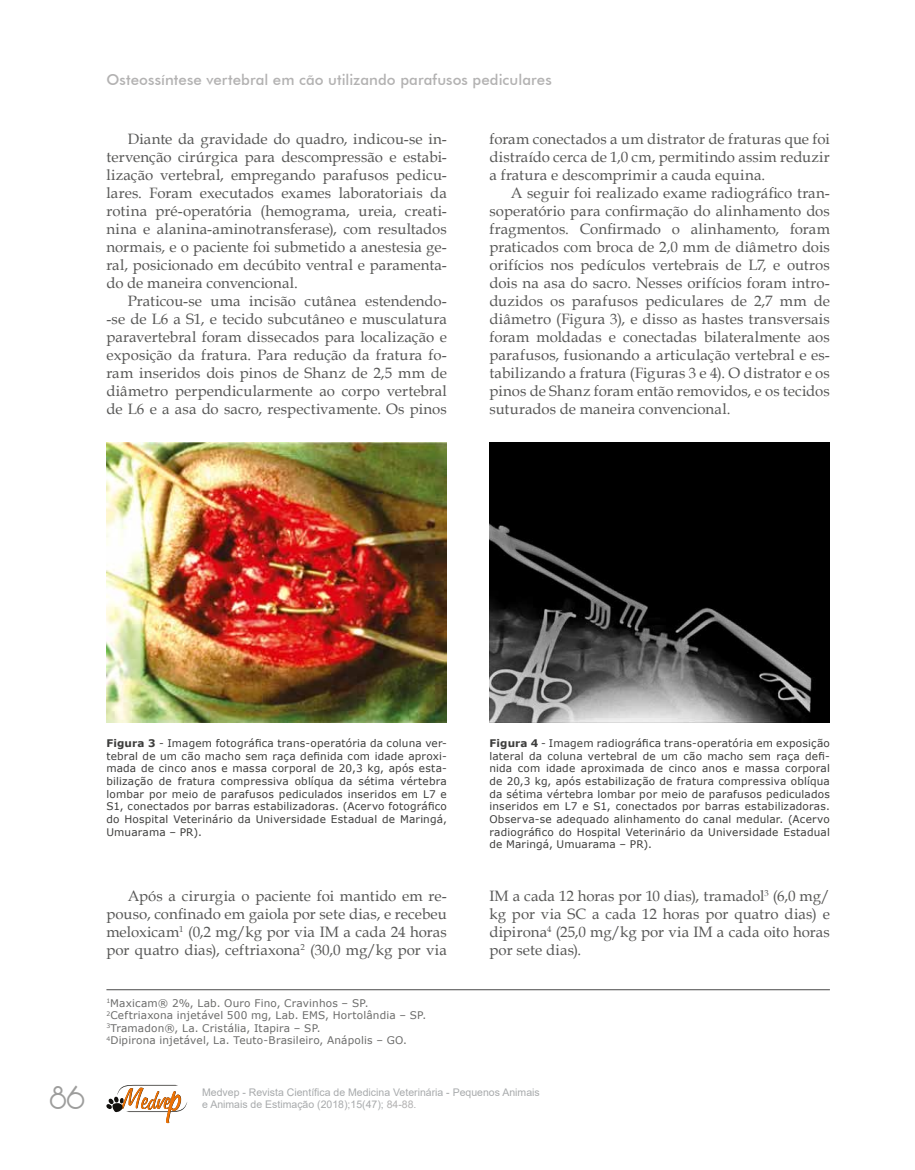
<style>
.page{position:relative;width:915px;height:1170px;background:#fff}
.page>*{position:absolute;margin:0;border:0;box-sizing:border-box;transform-origin:0 0}
.t1{font:30px "Andes";color:#9d9d9c}
.t2{font:15px/18px "Book Antiqua";letter-spacing:.005em;color:#575756;text-align:justify}
.t3{font:500 15px "Futura BT";letter-spacing:.005em;color:#b3b2b2}
.t4{font:10.5px/12.6px "Verdana";letter-spacing:.015em;color:#3c3c3b;text-align:justify}
.t5{font:10.5px/12.6px "Verdana";letter-spacing:.015em;color:#6b6b6a}
.t6{font:10.5px/12.6px "Arial";color:#a8aaac}
.s1{font-weight:700}
.s2{color:#b3b2b2}
</style>
<div class="page">
<svg style="left:106px;top:1084px;width:81px;height:38px"></svg>
<img style="left:489px;top:442px;width:340px;height:280px">
<img style="left:106px;top:442px;width:340px;height:280px">
<hr style="left:106px;top:989px;width:723px;height:1px;background:#575757">
<p class="t3" style="left:106px;top:71px;width:446px">Osteossíntese vertebral em cão utilizando parafusos pediculares</p>
<p class="t2" style="left:106px;top:130px;width:342px;text-indent:21px">Diante da gravidade do quadro, indicou-se in&shy;tervenção cirúrgica para descompressão e estabi&shy;lização vertebral, empregando parafusos pedicu&shy;lares. Foram executados exames laboratoriais da rotina pré-operatória (hemograma, ureia, creati&shy;nina e alanina-aminotransferase), com resultados normais, e o paciente foi submetido a anestesia ge&shy;ral, posicionado em decúbito ventral e paramenta&shy;do de maneira convencional.</p>
<p class="t2" style="left:106px;top:292px;width:342px;text-indent:21px">Praticou-se uma incisão cutânea estendendo--se de L6 a S1, e tecido subcutâneo e musculatura paravertebral foram dissecados para localização e exposição da fratura. Para redução da fratura fo&shy;ram inseridos dois pinos de Shanz de 2,5 mm de diâmetro perpendicularmente ao corpo vertebral de L6 e a asa do sacro, respectivamente. Os pinos</p>
<p class="t2" style="left:489px;top:130px;width:342px">foram conectados a um distrator de fraturas que foi distraído cerca de 1,0 cm, permitindo assim reduzir a fratura e descomprimir a cauda equina.</p>
<p class="t2" style="left:489px;top:184px;width:342px;text-indent:21px">A seguir foi realizado exame radiográfico tran&shy;soperatório para confirmação do alinhamento dos fragmentos. Confirmado o alinhamento, foram praticados com broca de 2,0 mm de diâmetro dois orifícios nos pedículos vertebrais de L7, e outros dois na asa do sacro. Nesses orifícios foram intro&shy;duzidos os parafusos pediculares de 2,7 mm de diâmetro (Figura 3), e disso as hastes transversais foram moldadas e conectadas bilateralmente aos parafusos, fusionando a articulação vertebral e es&shy;tabilizando a fratura (Figuras 3 e 4). O distrator e os pinos de Shanz foram então removidos, e os tecidos suturados de maneira convencional.</p>
<h1 class="t1" style="left:49px;top:1084px;width:37px">86</h1>
<p class="t4" style="left:106px;top:737px;width:342px"><span class="s1">Figura 3</span> - Imagem fotográfica trans-operatória da coluna ver&shy;tebral de um cão macho sem raça definida com idade aproxi&shy;mada de cinco anos e massa corporal de 20,3 kg, após esta&shy;bilização de fratura compressiva oblíqua da sétima vértebra lombar por meio de parafusos pediculados inseridos em L7 e S1, conectados por barras estabilizadoras. (Acervo fotográfico do Hospital Veterinário da Universidade Estadual de Maringá, Umuarama – PR).</p>
<p class="t4" style="left:489px;top:737px;width:342px"><span class="s1">Figura 4</span> - Imagem radiográfica trans-operatória em exposição lateral da coluna vertebral de um cão macho sem raça defi&shy;nida com idade aproximada de cinco anos e massa corporal de 20,3 kg, após estabilização de fratura compressiva oblíqua da sétima vértebra lombar por meio de parafusos pediculados inseridos em L7 e S1, conectados por barras estabilizadoras.<br>Observa-se adequado alinhamento do canal medular. (Acervo radiográfico do Hospital Veterinário da Universidade Estadual de Maringá, Umuarama – PR).</p>
<p class="t2" style="left:106px;top:886px;width:342px;text-indent:21px">Após a cirurgia o paciente foi mantido em re&shy;pouso, confinado em gaiola por sete dias, e recebeu meloxicam<sup>1</sup> (0,2 mg/kg por via IM a cada 24 horas por quatro dias), ceftriaxona<sup>2</sup> (30,0 mg/kg por via</p>
<p class="t2" style="left:489px;top:886px;width:342px">IM a cada 12 horas por 10 dias), tramadol<sup>3</sup> (6,0 mg/ kg por via SC a cada 12 horas por quatro dias) e dipirona<sup>4</sup> (25,0 mg/kg por via IM a cada oito horas por sete dias).</p>
<p class="t5" style="left:106px;top:996px;width:321px"><sup>1</sup>Maxicam® 2%, Lab. Ouro Fino, Cravinhos – SP.<br><sup>2</sup>Ceftriaxona injetável 500 mg, Lab. EMS, Hortolândia – SP.<br><sup>3</sup>Tramadon®, La. Cristália, Itapira – SP.<br><sup>4</sup>Dipirona injetável, La. Teuto-Brasileiro, Anápolis – GO.</p>
<p class="t6" style="left:202px;top:1085px;width:339px">Medvep - Revista Científica de Medicina Veterinária - Pequenos Animais e Animais de Estimação (2018);15(47); <span class="s2">84-88.</span></p>
</div>
